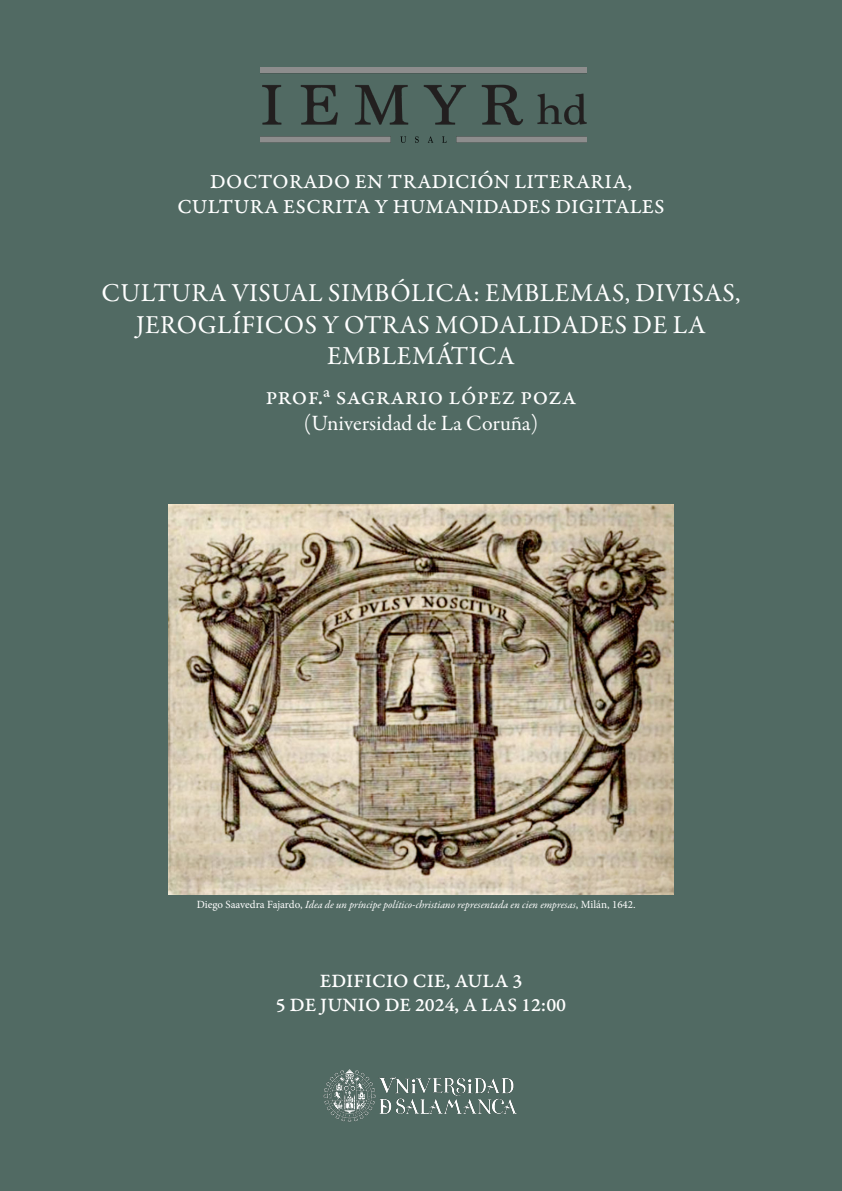
<style>
.page{position:relative;width:842px;height:1191px;background:#516a63}
.page>*{position:absolute;margin:0;border:0;box-sizing:border-box;transform-origin:0 0}
.t1{font:26px/31.2px "Garamond Premr Pro";letter-spacing:.02em;color:#fff;text-align:center}
.t2{font:26px "Garamond Premr Pro";color:#fff}
.t3{font:22px "Garamond Premr Pro";letter-spacing:-.005em;color:#fff}
.t4{font:21px "Garamond Premr Pro Capt";letter-spacing:.015em;color:#fff}
.t5{font:20px "Garamond Premr Pro Med Capt";letter-spacing:.005em;color:#fff}
.t6{font:italic 11px "Garamond Premr Pro";color:#fff}
.s1{font-family:"Minion Pro";font-style:normal}
</style>
<div class="page">
<img style="left:323px;top:1069px;width:194px;height:53px">
<img style="left:260px;top:68px;width:326px;height:75px">
<img style="left:169px;top:504px;width:504px;height:390px">
<p class="t4" style="left:210px;top:169px;width:424px">DOCTORADO EN TRADICIÓN LITERARIA,</p>
<p class="t4" style="left:177px;top:194px;width:489px">CULTURA ESCRITA Y HUMANIDADES DIGITALES</p>
<p class="t1" style="left:101px;top:278px;width:641px">CULTURA VISUAL SIMBÓLICA: EMBLEMAS, DIVISAS,<br>JEROGLÍFICOS Y OTRAS MODALIDADES DE LA<br>EMBLEMÁTICA</p>
<p class="t2" style="left:265px;top:380px;width:313px">prof.ª sagrario lópez poza</p>
<p class="t3" style="left:304px;top:410px;width:236px">(Universidad de La Coruña)</p>
<p class="t6" style="left:197px;top:898px;width:440px"><span class="s1">Diego Saavedra Fajardo,</span> Idea de un príncipe político-christiano representada en cien empresas<span class="s1">, Milán, 1642.</span></p>
<p class="t5" style="left:320px;top:968px;width:204px">EDIFICIO CIE, AULA 3</p>
<p class="t5" style="left:276px;top:992px;width:292px">5 DE JUNIO DE 2024, A LAS 12:00</p>
</div>
